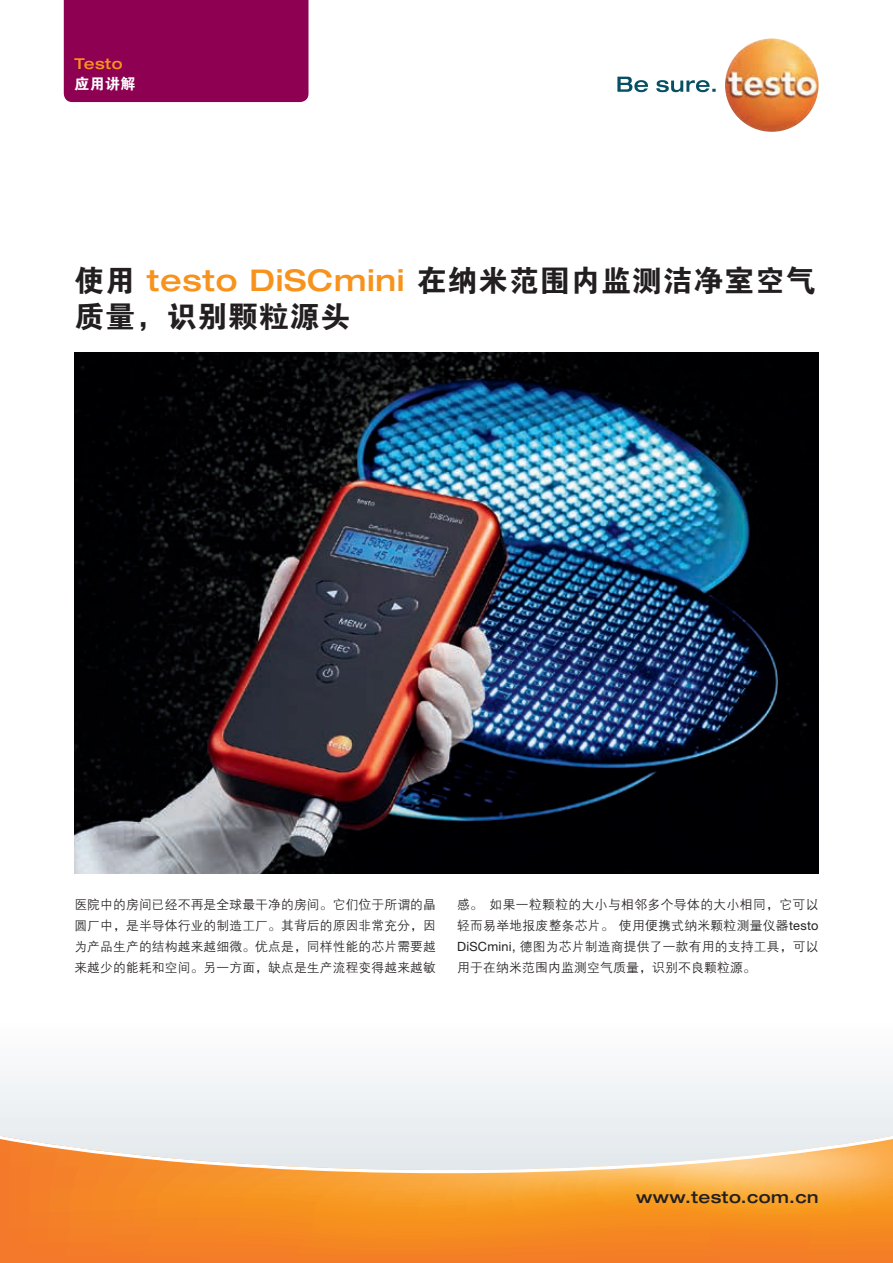
<style>
.page{position:relative;width:893px;height:1263px;background:#fff}
.page>*{position:absolute;margin:0;border:0;box-sizing:border-box;transform-origin:0 0}
.t1{font:30px/36px "FZDHTJW GB1 0";letter-spacing:.025em;color:#231f20}
.t2{font:500 expanded 16.5px "Helvetica Neue LTW1 G";letter-spacing:.025em;color:#231f20}
.t3{font:500 expanded 15px "Helvetica Neue LTW1 G";letter-spacing:.025em;color:#f7931d}
.t4{font:15px "FZDHTJW GB1 0";color:#fff}
.t5{font:12.75px/21px "FZZDXJW GB1 0";letter-spacing:.015em;color:#231f20;text-align:justify}
.s1{font-family:"Helvetica Neue";font-weight:500;font-stretch:expanded;color:#f7931d}
.s2{font-family:"Helvetica Neue LTW1 G"}
</style>
<div class="page">
<div style="left:64px;top:0;width:244px;height:102px;background:#8d0052"></div>
<div style="left:0;top:1019px;width:893px;height:228px;background:#f4f6f7"></div>
<svg style="left:0;top:1132px;width:893px;height:131px"></svg>
<img style="left:74px;top:353px;width:745px;height:521px">
<svg style="left:617px;top:77px;width:99px;height:15px"></svg>
<img style="left:725px;top:38px;width:94px;height:94px;border-radius:47px">
<p class="t3" style="left:74px;top:54px;width:50px">Testo</p>
<p class="t4" style="left:74px;top:75px;width:63px">应用讲解</p>
<h1 class="t1" style="left:74px;top:264px;width:743px">使用 <span class="s1">testo DiSCmini</span> 在纳米范围内监测洁净室空气质量，识别颗粒源头</h1>
<p class="t5" style="left:74px;top:894px;width:363px">医院中的房间已经不再是全球最干净的房间。它们位于所谓的晶圆厂中，是半导体行业的制造工厂。其背后的原因非常充分，因为产品生产的结构越来越细微。优点是，同样性能的芯片需要越来越少的能耗和空间。另一方面，缺点是生产流程变得越来越敏</p>
<p class="t5" style="left:457px;top:894px;width:363px">感。如果一粒颗粒的大小与相邻多个导体的大小相同，它可以轻而易举地报废整条芯片。使用便携式纳米颗粒测量仪器<span class="s2">testo DiSCmini,</span> 德图为芯片制造商提供了一款有用的支持工具，可以用于在纳米范围内监测空气质量，识别不良颗粒源。</p>
<p class="t2" style="left:636px;top:1187px;width:184px">www.testo.com.cn</p>
</div>
